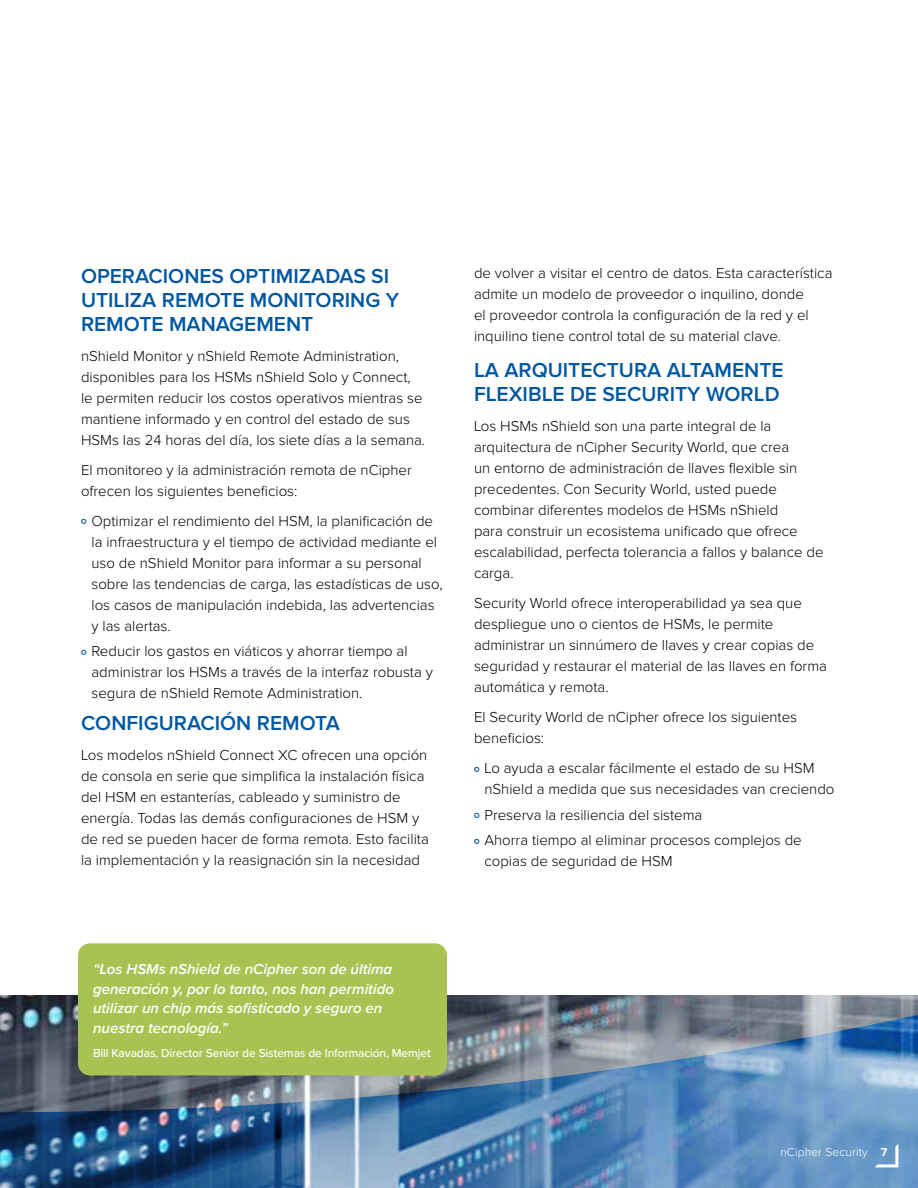
<style>
.page{position:relative;width:918px;height:1188px;background:#fff}
.page>*{position:absolute;margin:0;border:0;box-sizing:border-box;transform-origin:0 0}
.t1{font:600 21px/24px "Proxima Nova";color:#0358a1}
.t2{font:300 15px/21px "Proxima Nova";color:#000}
.t3{font:italic 600 15px/19.5px "Proxima Nova";color:#fff}
.t4{font:500 12px "Proxima Nova";letter-spacing:-.01em;color:#fff}
.t5{font:300 12px "Proxima Nova";letter-spacing:.01em;color:#fff}
.s1{font-weight:400;font-size:21px;color:#0358a1}
.s2{font-weight:700}
</style>
<div class="page">
<img style="left:0;top:943px;width:918px;height:245px">
<div style="left:901px;top:1131px;width:17px;height:16px;background:#6093c8;border-radius:50%"></div>
<div style="left:856px;top:1122px;width:34px;height:34px;background:#6193c7;border-radius:50%"></div>
<div style="left:828px;top:1131px;width:16px;height:16px;background:#6898c9;border-radius:50%"></div>
<div style="left:754px;top:1131px;width:17px;height:16px;background:#6492c6;border-radius:50%"></div>
<svg style="left:709px;top:1122px;width:33px;height:34px"></svg>
<div style="left:680px;top:1131px;width:17px;height:16px;background:#457fbb;border-radius:50%"></div>
<svg style="left:635px;top:1122px;width:33px;height:34px"></svg>
<svg style="left:607px;top:1131px;width:16px;height:16px"></svg>
<svg style="left:893px;top:1086px;width:25px;height:34px"></svg>
<div style="left:865px;top:1095px;width:16px;height:16px;background:#7ca7d2;border-radius:50%"></div>
<div style="left:819px;top:1086px;width:34px;height:34px;background:#78a2cf;border-radius:50%"></div>
<div style="left:791px;top:1095px;width:17px;height:16px;background:#719dcb;border-radius:50%"></div>
<div style="left:746px;top:1086px;width:33px;height:34px;background:linear-gradient(to bottom,#79a2cd,#4e83be);border-radius:50%"></div>
<svg style="left:672px;top:1086px;width:33px;height:34px"></svg>
<div style="left:643px;top:1095px;width:17px;height:16px;background:#6491c6;border-radius:50%"></div>
<div style="left:865px;top:1166px;width:16px;height:17px;background:#6394c8;border-radius:50%"></div>
<svg style="left:819px;top:1158px;width:34px;height:30px"></svg>
<div style="left:791px;top:1166px;width:17px;height:17px;background:#5b8dc4;border-radius:50%"></div>
<svg style="left:746px;top:1158px;width:33px;height:30px"></svg>
<div style="left:717px;top:1166px;width:17px;height:17px;background:#6c96ca;border-radius:50%"></div>
<svg style="left:672px;top:1158px;width:33px;height:30px"></svg>
<div style="left:643px;top:1166px;width:17px;height:17px;background:#73a1cf;border-radius:50%"></div>
<svg style="left:901px;top:1060px;width:17px;height:17px"></svg>
<svg style="left:856px;top:1052px;width:34px;height:33px"></svg>
<div style="left:828px;top:1060px;width:16px;height:17px;background:#8db3d8;border-radius:50%"></div>
<svg style="left:783px;top:1052px;width:33px;height:33px"></svg>
<svg style="left:754px;top:1060px;width:17px;height:17px"></svg>
<svg style="left:709px;top:1052px;width:33px;height:33px"></svg>
<svg style="left:680px;top:1060px;width:17px;height:17px"></svg>
<svg style="left:635px;top:1052px;width:33px;height:33px"></svg>
<svg style="left:607px;top:1060px;width:16px;height:17px"></svg>
<svg style="left:893px;top:1016px;width:25px;height:33px"></svg>
<svg style="left:865px;top:1024px;width:16px;height:17px"></svg>
<svg style="left:819px;top:1016px;width:34px;height:33px"></svg>
<svg style="left:791px;top:1024px;width:17px;height:17px"></svg>
<svg style="left:746px;top:1016px;width:33px;height:33px"></svg>
<svg style="left:672px;top:1016px;width:33px;height:33px"></svg>
<svg style="left:643px;top:1024px;width:17px;height:17px"></svg>
<svg style="left:901px;top:990px;width:17px;height:16px"></svg>
<svg style="left:856px;top:981px;width:34px;height:34px"></svg>
<svg style="left:828px;top:990px;width:16px;height:16px"></svg>
<div style="left:865px;top:954px;width:16px;height:16px;background:#fff;border-radius:50%"></div>
<svg style="left:875px;top:1144px;width:43px;height:44px"></svg>
<h1 class="t1" style="left:81px;top:264px;width:320px">OPERACIONES OPTIMIZADAS SI<br>UTILIZA REMOTE MONITORING Y<br>REMOTE MANAGEMENT</h1>
<p class="t2" style="left:81px;top:346px;width:346px">nShield Monitor y nShield Remote Administration, disponibles para los HSMs nShield Solo y Connect, le permiten reducir los costos operativos mientras se mantiene informado y en control del estado de sus HSMs las 24 horas del día, los siete días a la semana.</p>
<p class="t2" style="left:81px;top:460px;width:332px">El monitoreo y la administración remota de nCipher ofrecen los siguientes beneficios:</p>
<p class="t2" style="left:92px;top:511px;width:353px;text-indent:-11px"><span class="s1">°</span> Optimizar el rendimiento del HSM, la planificación de la infraestructura y el tiempo de actividad mediante el uso de nShield Monitor para informar a su personal sobre las tendencias de carga, las estadísticas de uso, los casos de manipulación indebida, las advertencias y las alertas.</p>
<p class="t2" style="left:92px;top:642px;width:343px;text-indent:-11px"><span class="s1">°</span> Reducir los gastos en viáticos y ahorrar tiempo al administrar los HSMs a través de la interfaz robusta y segura de nShield Remote Administration.</p>
<h1 class="t1" style="left:81px;top:711px;width:261px">CONFIGURACIÓN REMOTA</h1>
<p class="t2" style="left:81px;top:745px;width:349px">Los modelos nShield Connect XC ofrecen una opción de consola en serie que simplifica la instalación física del HSM en estanterías, cableado y suministro de energía. Todas las demás configuraciones de HSM y de red se pueden hacer de forma remota. Esto facilita la implementación y la reasignación sin la necesidad</p>
<p class="t2" style="left:474px;top:263px;width:360px">de volver a visitar el centro de datos. Esta característica admite un modelo de proveedor o inquilino, donde<br>el proveedor controla la configuración de la red y el inquilino tiene control total de su material clave.</p>
<h1 class="t1" style="left:474px;top:359px;width:311px">LA ARQUITECTURA ALTAMENTE<br>FLEXIBLE DE SECURITY WORLD</h1>
<p class="t2" style="left:474px;top:416px;width:351px">Los HSMs nShield son una parte integral de la arquitectura de nCipher Security World, que crea<br>un entorno de administración de llaves flexible sin precedentes. Con Security World, usted puede combinar diferentes modelos de HSMs nShield<br>para construir un ecosistema unificado que ofrece escalabilidad, perfecta tolerancia a fallos y balance de carga.</p>
<p class="t2" style="left:474px;top:593px;width:354px">Security World ofrece interoperabilidad ya sea que despliegue uno o cientos de HSMs, le permite administrar un sinnúmero de llaves y crear copias de seguridad y restaurar el material de las llaves en forma automática y remota.</p>
<p class="t2" style="left:474px;top:707px;width:325px">El Security World de nCipher ofrece los siguientes beneficios:</p>
<p class="t2" style="left:484px;top:758px;width:351px;text-indent:-11px"><span class="s1">°</span> Lo ayuda a escalar fácilmente el estado de su HSM nShield a medida que sus necesidades van creciendo</p>
<p class="t2" style="left:474px;top:803px;width:329px;line-height:25.5px"><span class="s1">°</span> Preserva la resiliencia del sistema<br><span class="s1">°</span> Ahorra tiempo al eliminar procesos complejos de</p>
<p class="t2" style="left:484px;top:851px;width:190px">copias de seguridad de HSM</p>
<p class="t3" style="left:93px;top:959px;width:303px">“Los HSMs nShield de nCipher son de última generación y, por lo tanto, nos han permitido utilizar un chip más sofisticado y seguro en nuestra tecnología.”</p>
<p class="t4" style="left:93px;top:1044px;width:339px">Bill Kavadas, Director Senior de Sistemas de Información, Memjet</p>
<p class="t5" style="left:780px;top:1147px;width:109px">nCipher Security <span class="s2">7</span></p>
</div>
